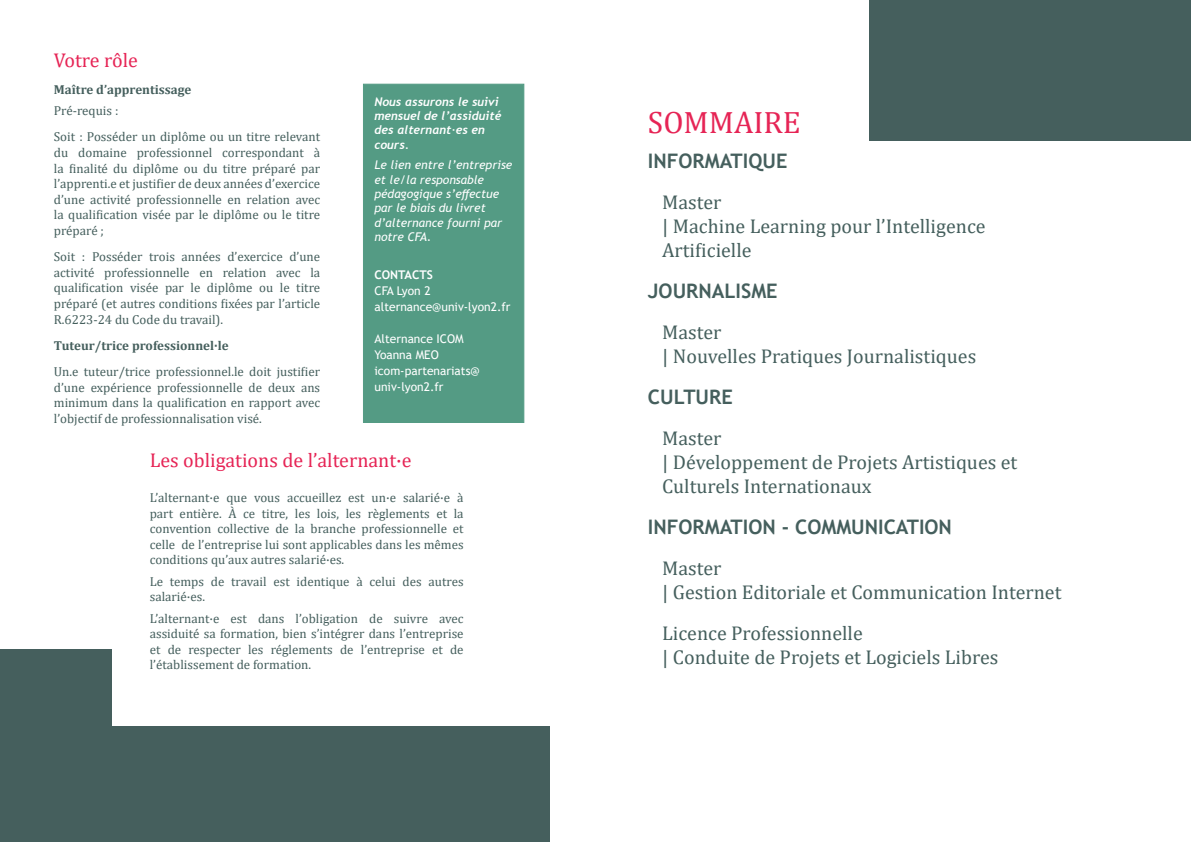
<style>
.page{position:relative;width:1191px;height:842px;background:#fff}
.page>*{position:absolute;margin:0;border:0;box-sizing:border-box;transform-origin:0 0}
.t1{font:31px "Cambria";color:#e62455}
.t2{font:20px/24px "Cambria";color:#455f5d}
.t3{font:700 20px "Trebuchet MS";color:#455f5d}
.t4{font:20px "Cambria";color:#e62455}
.t5{font:13px/15.6px "Cambria";color:#455f5d;text-align:justify}
.t6{font:700 13px "Cambria";color:#455f5d}
.t7{font:italic 12px/14.4px "Trebuchet MS";color:#fff}
.t8{font:12px/16px "Trebuchet MS";color:#fff}
.t9{font:italic 700 12px/14.4px "Trebuchet";color:#fff}
.t10{font:700 12px "Trebuchet MS";color:#fff}
</style>
<div class="page">
<div style="left:363px;top:84px;width:161px;height:339px;background:#549b84"></div>
<div style="left:0;top:650px;width:549px;height:192px;background:#455f5d"></div>
<div style="left:111px;top:548px;width:448px;height:178px;background:#fff"></div>
<div style="left:869px;top:0;width:322px;height:141px;background:#455f5d"></div>
<h2 class="t4" style="left:54px;top:48px;width:86px">Votre rôle</h2>
<p class="t6" style="left:54px;top:80px;width:139px">Maître d’apprentissage</p>
<p class="t5" style="left:54px;top:97px;width:268px;line-height:26.3px">Pré-requis :<br>Soit : Posséder un diplôme ou un titre relevant</p>
<p class="t5" style="left:54px;top:145px;width:268px">du domaine professionnel correspondant à la finalité du diplôme ou du titre préparé par l’apprenti.e et justifier de deux années d’exercice d’une activité professionnelle en relation avec la qualification visée par le diplôme ou le titre préparé ;</p>
<p class="t5" style="left:54px;top:249px;width:268px">Soit : Posséder trois années d’exercice d’une activité professionnelle en relation avec la qualification visée par le diplôme ou le titre préparé (et autres conditions fixées par l’article R.6223-24 du Code du travail).</p>
<p class="t6" style="left:54px;top:336px;width:176px">Tuteur/trice professionnel·le</p>
<p class="t5" style="left:54px;top:364px;width:268px">Un.e tuteur/trice professionnel.le doit justifier d’une expérience professionnelle de deux ans minimum dans la qualification en rapport avec l’objectif de professionnalisation visé.</p>
<p class="t9" style="left:374px;top:94px;width:128px">Nous assurons le suivi mensuel de l’assiduité des alternant·es en cours.</p>
<p class="t7" style="left:374px;top:158px;width:139px">Le lien entre l’entreprise et le/la responsable pédagogique s’effectue par le biais du livret d’alternance fourni par notre CFA.</p>
<p class="t10" style="left:374px;top:267px;width:60px">CONTACTS</p>
<p class="t8" style="left:374px;top:283px;width:137px">CFA Lyon 2 alternance@univ-lyon2.fr</p>
<p class="t8" style="left:374px;top:331px;width:107px">Alternance ICOM<br>Yoanna MEO icom-partenariats@ univ-lyon2.fr</p>
<h2 class="t4" style="left:150px;top:448px;width:263px">Les obligations de l’alternant·e</h2>
<p class="t5" style="left:150px;top:490px;width:315px">L’alternant·e que vous accueillez est un·e salarié·e à part entière. À ce titre, les lois, les règlements et la convention collective de la branche professionnelle et celle de l’entreprise lui sont applicables dans les mêmes conditions qu’aux autres salarié·es.</p>
<p class="t5" style="left:150px;top:573px;width:315px">Le temps de travail est identique à celui des autres salarié·es.</p>
<p class="t5" style="left:150px;top:610px;width:315px">L’alternant·e est dans l’obligation de suivre avec assiduité sa formation, bien s’intégrer dans l’entreprise et de respecter les réglements de l’entreprise et de l’établissement de formation.</p>
<h1 class="t1" style="left:648px;top:104px;width:154px">SOMMAIRE</h1>
<h2 class="t3" style="left:648px;top:148px;width:141px">INFORMATIQUE</h2>
<h2 class="t2" style="left:662px;top:190px;width:325px">Master<br>| Machine Learning pour l’Intelligence<br>Artificielle</h2>
<h2 class="t3" style="left:648px;top:278px;width:131px">JOURNALISME</h2>
<h2 class="t2" style="left:662px;top:320px;width:316px">Master<br>| Nouvelles Pratiques Journalistiques</h2>
<h2 class="t3" style="left:648px;top:384px;width:86px">CULTURE</h2>
<h2 class="t2" style="left:662px;top:426px;width:357px">Master<br>| Développement de Projets Artistiques et<br>Culturels Internationaux</h2>
<h2 class="t3" style="left:648px;top:514px;width:305px">INFORMATION - COMMUNICATION</h2>
<h2 class="t2" style="left:662px;top:556px;width:401px">Master<br>| Gestion Editoriale et Communication Internet</h2>
<h2 class="t2" style="left:662px;top:621px;width:338px">Licence Professionnelle<br>| Conduite de Projets et Logiciels Libres</h2>
</div>
